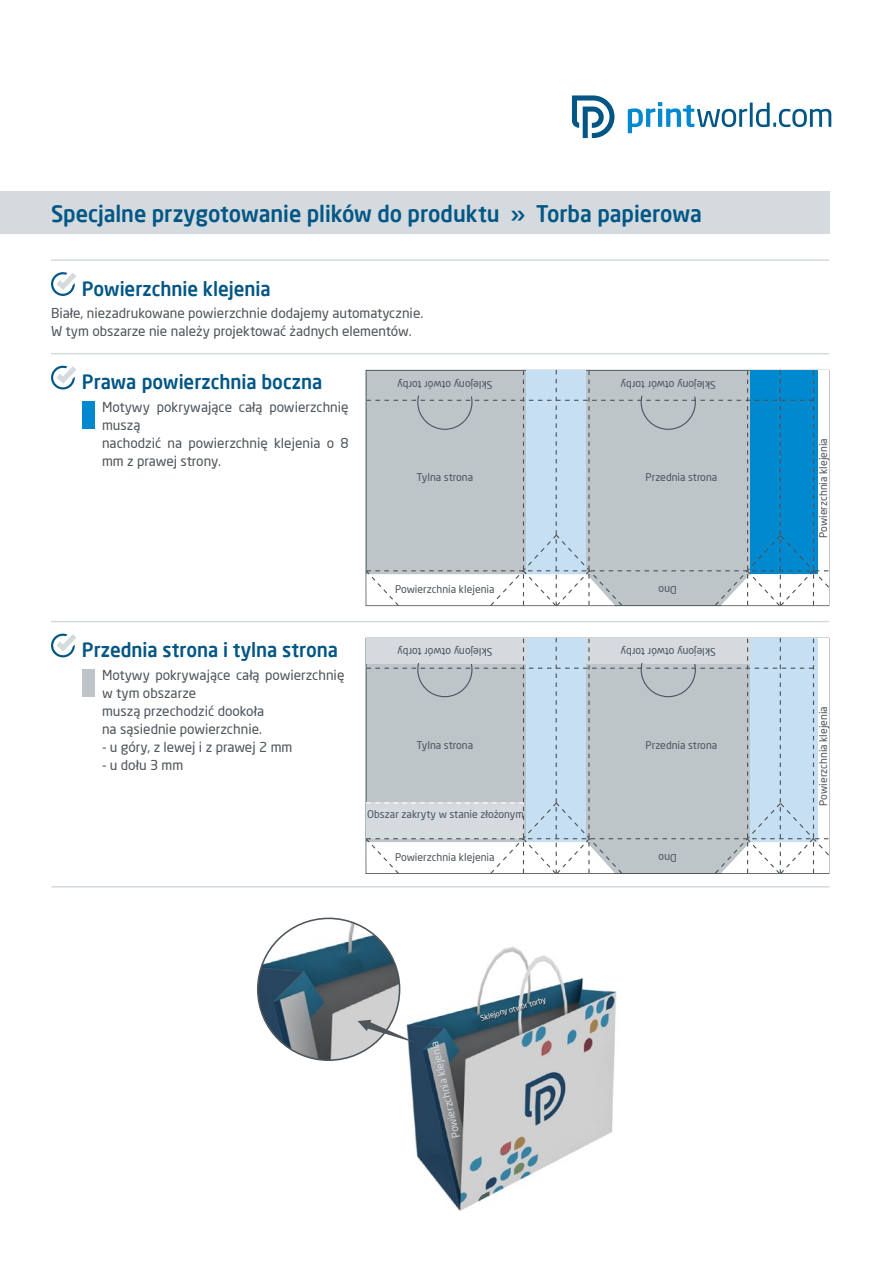
<style>
.page{position:relative;width:893px;height:1263px;background:#fff}
.page>*{position:absolute;margin:0;border:0;box-sizing:border-box;transform-origin:0 0}
.t1{font:500 22.5px "Neo Sans Pro";color:#015685;scale:.96 1}
.t2{font:500 19.5px "Neo Sans Pro";color:#015685;scale:.96 1}
.t3{font:13.5px/18px "Neo Sans Pro";color:#4d545a}
.t4{font:10.5px "Neo Sans Pro";color:#4d545a}
.t5{font:10.5px "Neo Sans Pro";color:#d4dade}
.t6{font:7.5px "Neo Sans Pro";color:#fff}
</style>
<div class="page">
<div style="left:0;top:191px;width:829px;height:43px;background:#d4dade"></div>
<svg style="left:628px;top:102px;width:203px;height:31px"></svg>
<svg style="left:572px;top:96px;width:42px;height:42px"></svg>
<svg style="left:51px;top:366px;width:26px;height:23px"></svg>
<svg style="left:51px;top:634px;width:26px;height:23px"></svg>
<hr style="left:51px;top:259px;width:778px;height:2px;background:#d4dade">
<hr style="left:51px;top:353px;width:778px;height:1px;background:#d4dade">
<hr style="left:51px;top:621px;width:778px;height:1px;background:#d4dade">
<hr style="left:51px;top:886px;width:779px;height:1px;background:#d4dade">
<div style="left:83px;top:401px;width:12px;height:28px;background:#0089cf"></div>
<div style="left:83px;top:669px;width:12px;height:28px;background:#bec5c9"></div>
<svg style="left:365px;top:370px;width:465px;height:237px;background:#aec5d3"></svg>
<svg style="left:365px;top:638px;width:465px;height:236px;background:#c9d2da"></svg>
<svg style="left:51px;top:272px;width:25px;height:24px"></svg>
<img style="left:309px;top:944px;width:308px;height:267px">
<img style="left:258px;top:918px;width:142px;height:142px;border-radius:71px">
<svg style="left:358px;top:1020px;width:59px;height:23px"></svg>
<svg style="left:481px;top:998px;width:65px;height:23px"></svg>
<h1 class="t1" style="left:51px;top:200px;width:680px">Specjalne przygotowanie plików do produktu » Torba papierowa</h1>
<h2 class="t2" style="left:82px;top:276px;width:198px">Powierzchnie klejenia</h2>
<p class="t3" style="left:51px;top:304px;width:374px">Białe, niezadrukowane powierzchnie dodajemy automatycznie.<br>W tym obszarze nie należy projektować żadnych elementów.</p>
<h2 class="t2" style="left:82px;top:370px;width:252px">Prawa powierzchnia boczna</h2>
<p class="t3" style="left:102px;top:398px;width:248px">Motywy pokrywające całą powierzchnię muszą<br>nachodzić na powierzchnię klejenia o 8 mm z prawej strony.</p>
<p class="t4" style="left:492px;top:392px;width:97px;rotate:-180deg">Sklejony otwór torby</p>
<p class="t4" style="left:716px;top:392px;width:97px;rotate:-180deg">Sklejony otwór torby</p>
<p class="t4" style="left:416px;top:470px;width:58px">Tylna strona</p>
<p class="t4" style="left:646px;top:470px;width:73px">Przednia strona</p>
<h2 class="t2" style="left:82px;top:638px;width:268px">Przednia strona i tylna strona</h2>
<p class="t3" style="left:102px;top:665px;width:244px">Motywy pokrywające całą powierzchnię w tym obszarze<br>muszą przechodzić dookoła<br>na sąsiednie powierzchnie.</p>
<p class="t3" style="left:102px;top:737px;width:192px">- u góry, z lewej i z prawej 2 mm</p>
<p class="t3" style="left:102px;top:755px;width:83px">- u dołu 3 mm</p>
<p class="t4" style="left:395px;top:582px;width:101px">Powierzchnia klejenia</p>
<p class="t4" style="left:677px;top:596px;width:20px;rotate:-180deg">Dno</p>
<p class="t4" style="left:492px;top:658px;width:97px;rotate:-180deg">Sklejony otwór torby</p>
<p class="t4" style="left:716px;top:658px;width:97px;rotate:-180deg">Sklejony otwór torby</p>
<p class="t4" style="left:416px;top:738px;width:58px">Tylna strona</p>
<p class="t4" style="left:646px;top:738px;width:73px">Przednia strona</p>
<p class="t4" style="left:367px;top:808px;width:158px">Obszar zakryty w stanie złożonym</p>
<p class="t4" style="left:395px;top:850px;width:101px">Powierzchnia klejenia</p>
<p class="t4" style="left:677px;top:864px;width:20px;rotate:-180deg">Dno</p>
<p class="t5" style="left:450px;top:1140px;width:101px;rotate:-103deg">Powierzchnia klejenia</p>
<p class="t6" style="left:479px;top:1014px;width:70px;rotate:-17deg">Sklejony otwór torby</p>
<p class="t4" style="left:817px;top:538px;width:101px;rotate:-90deg">Powierzchnia klejenia</p>
<p class="t4" style="left:817px;top:806px;width:101px;rotate:-90deg">Powierzchnia klejenia</p>
</div>
